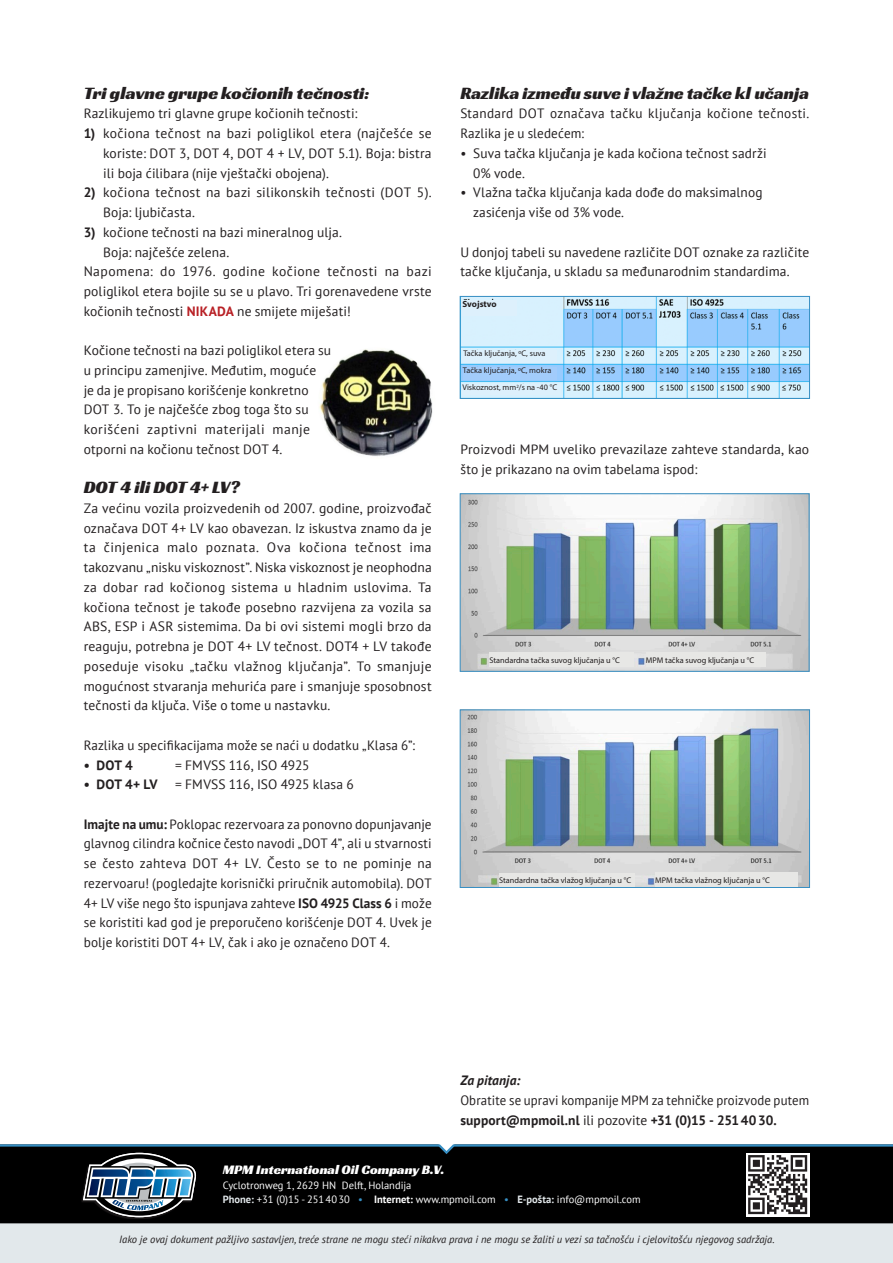
<style>
.page{position:relative;width:893px;height:1263px;background:#fff}
.page>*{position:absolute;margin:0;border:0;box-sizing:border-box;transform-origin:0 0}
.Subkopje{font:18px "Racing Sans One";color:#231f20}
.tekst{font:18px "Racing Sans One";color:#231f20}
.tekst-2{font:13.5px/19.6px "PT Sans";letter-spacing:.01em;color:#231f20}
.tekst-3{font:700 13.5px "PT Sans";letter-spacing:.01em;color:#231f20}
.tekst-4{font:13.5px "PT Sans";letter-spacing:.01em;color:#231f20;scale:.95 1}
.tekst-5{font:13.5px "PT Sans";letter-spacing:.03em;color:#231f20}
.t1{font:13.5px "Racing Sans One";color:#fff}
.tekst-6{font:13.5px "PT Sans";letter-spacing:.035em;color:#231f20}
.tekst-7{font:13.5px "PT Sans";letter-spacing:.04em;color:#231f20}
.tekst-8{font:italic 700 13.5px "PT Sans";letter-spacing:.01em;color:#231f20}
.t2{font:italic 10.5px "PT Sans";color:#231f20}
.t3{font:10.5px "PT Sans";color:#fff}
.t4{font:10.5px "PT Sans";color:#378fc3}
.t5{font:700 9px "Myriad Pro";color:#231f20}
.t6{font:8.25px "Myriad Pro";color:#231f20}
.t7{font:4.8px "Myriad Pro";color:#231f20}
.s1{font-weight:700;color:#b82025}
.s2{font-weight:700}
.s3{font-weight:400}
.s4{font-weight:700;color:#e2e8eb}
</style>
<div class="page">
<div style="left:0;top:1219px;width:893px;height:44px;background:#e2e8eb"></div>
<div style="left:0;top:1217px;width:893px;height:6px;background:#000"></div>
<div style="left:81px;top:1153px;width:115px;height:66px;background:#231f20;opacity:.75"></div>
<svg style="left:0;top:1144px;width:893px;height:73px;background:#14191c"></svg>
<img style="left:319px;top:349px;width:114px;height:107px">
<img style="left:462px;top:298px;width:346px;height:99px">
<div style="left:460px;top:296px;width:350px;height:103px;border:1px solid #378fc3"></div>
<img style="left:462px;top:495px;width:345px;height:175px">
<div style="left:460px;top:493px;width:349px;height:179px;border:1px solid #378fc3"></div>
<img style="left:462px;top:711px;width:346px;height:175px">
<div style="left:460px;top:709px;width:350px;height:179px;border:1px solid #378fc3"></div>
<div style="left:462px;top:300px;width:55px;height:15px;background:#ddf0fc"></div>
<div style="left:463px;top:350px;width:94px;height:12px;background:#ddf0fc"></div>
<div style="left:462px;top:384px;width:99px;height:11px;background:#ddf0fc"></div>
<div style="left:463px;top:367px;width:94px;height:12px;background:#a2ccfb"></div>
<div style="left:489px;top:653px;width:145px;height:14px;background:#e7e7e5"></div>
<div style="left:646px;top:653px;width:119px;height:14px;background:#e7e7e5"></div>
<div style="left:499px;top:873px;width:136px;height:14px;background:#e7e7e5"></div>
<div style="left:655px;top:872px;width:143px;height:14px;background:#e7e7e5"></div>
<p class="tekst" style="left:84px;top:81px;width:287px">Tri glavne grupe kočionih tečnosti:</p>
<p class="tekst-2" style="left:84px;top:104px;width:275px">Razlikujemo tri glavne grupe kočionih tečnosti:</p>
<p class="tekst-2" style="left:103px;top:123px;width:330px">kočiona tečnost na bazi poliglikol etera (najčešće se</p>
<p class="tekst-3" style="left:84px;top:124px;width:13px">1)</p>
<p class="tekst-3" style="left:84px;top:184px;width:13px">2)</p>
<p class="tekst-3" style="left:84px;top:223px;width:14px">)3</p>
<p class="tekst-2" style="left:103px;top:143px;width:330px">koriste: DOT 3, DOT 4, DOT 4 + LV, DOT 5.1 .) Boja: bistra ili boja ćilibara (nije vještački obojena .(</p>
<p class="tekst-2" style="left:103px;top:182px;width:330px">kočiona tečnost na bazi silikonskih tečnosti (DOT . (5</p>
<p class="tekst-2" style="left:103px;top:202px;width:93px">Boja: lјubičasta.</p>
<p class="tekst-2" style="left:103px;top:222px;width:240px">kočione tečnosti na bazi mineralnog ulјa.</p>
<p class="tekst-2" style="left:103px;top:242px;width:128px">Boja: najčešće zelena.</p>
<p class="tekst-5" style="left:272px;top:263px;width:49px">kočione</p>
<p class="tekst-6" style="left:327px;top:263px;width:52px">tečnosti</p>
<p class="tekst-2" style="left:183px;top:261px;width:34px">1976.</p>
<p class="tekst-2" style="left:84px;top:261px;width:350px">Napomena:<br>poliglikol etera bojile su se u plavo. Tri gorenavedene vrste kočionih tečnosti <span class="s1">NIKADA</span> ne smijete miješati!</p>
<p class="tekst-2" style="left:84px;top:340px;width:249px">Kočione tečnosti na bazi poliglikol etera su</p>
<p class="tekst-2" style="left:84px;top:360px;width:234px">u principu zamenјive. Međutim, moguće</p>
<p class="tekst-2" style="left:84px;top:380px;width:227px">je da je propisano korišćenje konkretno</p>
<p class="tekst-2" style="left:84px;top:399px;width:226px">DOT 3. To je najčešće zbog toga što su</p>
<p class="tekst-2" style="left:273px;top:419px;width:39px">manje</p>
<p class="tekst-2" style="left:223px;top:261px;width:44px">godine</p>
<p class="tekst-2" style="left:407px;top:261px;width:27px">bazi</p>
<p class="tekst-2" style="left:160px;top:261px;width:17px">do</p>
<p class="tekst-2" style="left:385px;top:261px;width:16px">na</p>
<p class="tekst-2" style="left:84px;top:419px;width:200px">korišćeni<br>otporni na kočionu tečnost DOT 4.</p>
<p class="Subkopje" style="left:84px;top:476px;width:158px">DOT 4 ili DOT 4+ LV?</p>
<p class="tekst-2" style="left:84px;top:498px;width:350px;text-align:right">Za većinu vozila proizvedenih od 2007. godine, proizvođač označava DOT 4+ LV kao obavezan. Iz iskustva znamo da je ima</p>
<p class="tekst-7" style="left:147px;top:421px;width:51px">zaptivni</p>
<p class="tekst-6" style="left:205px;top:421px;width:61px">materijali</p>
<p class="tekst-5" style="left:104px;top:539px;width:57px">činjenica</p>
<p class="tekst-6" style="left:299px;top:539px;width:49px">kočiona</p>
<p class="tekst-7" style="left:355px;top:539px;width:48px">tečnost</p>
<p class="tekst-2" style="left:267px;top:538px;width:26px">Ova</p>
<p class="tekst-2" style="left:167px;top:538px;width:32px">malo</p>
<p class="tekst-2" style="left:84px;top:538px;width:14px">ta</p>
<p class="tekst-2" style="left:84px;top:557px;width:349px">takozvanu „nisku viskoznost .” Niska viskoznost je neophodna</p>
<p class="tekst-2" style="left:418px;top:577px;width:15px">Ta</p>
<p class="tekst-7" style="left:206px;top:539px;width:55px">poznata.</p>
<p class="tekst-5" style="left:170px;top:578px;width:57px">kočionog</p>
<p class="tekst-2" style="left:231px;top:577px;width:48px">sistema</p>
<p class="tekst-2" style="left:298px;top:577px;width:51px">hladnim</p>
<p class="tekst-2" style="left:354px;top:577px;width:60px">uslovima.</p>
<p class="tekst-2" style="left:103px;top:577px;width:36px">dobar</p>
<p class="tekst-2" style="left:144px;top:577px;width:21px">rad</p>
<p class="tekst-2" style="left:84px;top:577px;width:15px">za</p>
<p class="tekst-2" style="left:84px;top:597px;width:350px">kočiona tečnost je takođe posebno razvijena za vozila sa</p>
<p class="tekst-2" style="left:84px;top:616px;width:350px">ABS, ESP i ASR sistemima. Da bi ovi sistemi mogli brzo da</p>
<p class="tekst-2" style="left:84px;top:636px;width:349px">reaguju, potrebna je DOT 4+ LV tečnost. DOT4 + LV takođe</p>
<p class="tekst-2" style="left:377px;top:656px;width:56px">smanjuje</p>
<p class="tekst-2" style="left:284px;top:577px;width:9px">u</p>
<p class="tekst-2" style="left:190px;top:656px;width:40px">„tačku</p>
<p class="tekst-5" style="left:234px;top:657px;width:50px">vlažnog</p>
<p class="tekst-2" style="left:288px;top:656px;width:64px">klјučanja .”</p>
<p class="tekst-2" style="left:84px;top:656px;width:350px">poseduje<br>mogućnost stvaranja mehurića pare i smanjuje sposobnost tečnosti da klјuča. Više o tome u nastavku.</p>
<p class="tekst-2" style="left:84px;top:735px;width:333px">Razlika u specifikacijama može se naći u dodatku „Klasa : “6</p>
<p class="tekst-2" style="left:175px;top:755px;width:136px">= FMVSS 116, ISO 4925</p>
<p class="tekst-2" style="left:145px;top:656px;width:40px">visoku</p>
<p class="tekst-2" style="left:357px;top:656px;width:16px">To</p>
<p class="tekst-3" style="left:96px;top:756px;width:38px">DOT 4</p>
<p class="tekst-3" style="left:84px;top:756px;width:8px">•</p>
<p class="tekst-3" style="left:96px;top:776px;width:63px">DOT 4+ LV</p>
<p class="tekst-2" style="left:175px;top:774px;width:180px">= FMVSS 116, ISO 4925 klasa 6</p>
<p class="tekst-3" style="left:84px;top:776px;width:8px">•</p>
<p class="tekst-2" style="left:84px;top:814px;width:350px;text-align:justify"><span class="s2">Imajte na umu:</span> Poklopac rezervoara za ponovno dopunjavanje glavnog cilindra kočnice često navodi „DOT , ”4 ali u stvarnosti se često zahteva DOT 4+ LV. Često se to ne pominje na rezervoaru! (pogledajte korisnički priručnik automobila .) DOT 4+ LV više nego što ispunjava zahteve <span class="s2">ISO 4925 Class 6</span> i može se koristiti kad god je preporučeno korišćenje DOT 4. Uvek je bolje koristiti DOT 4+ LV, čak i ako je označeno DOT 4.</p>
<p class="Subkopje" style="left:460px;top:81px;width:350px">Razlika između suve i vlažne tačke klјučanja</p>
<p class="tekst-2" style="left:460px;top:103px;width:350px">Standard DOT označava tačku klјučanja kočione tečnosti.<br>Razlika je u sledećem:</p>
<p class="tekst-2" style="left:473px;top:143px;width:295px">Suva tačka klјučanja je kada kočiona tečnost sadrži</p>
<p class="tekst-2" style="left:460px;top:143px;width:8px">•</p>
<p class="tekst-2" style="left:473px;top:163px;width:53px">0% vode.</p>
<p class="tekst-2" style="left:473px;top:182px;width:291px">Vlažna tačka klјučanja kada dođe do maksimalnog</p>
<p class="tekst-2" style="left:460px;top:182px;width:8px">•</p>
<p class="tekst-2" style="left:473px;top:202px;width:152px">zasićenja više od 3% vode.</p>
<p class="tekst-2" style="left:460px;top:242px;width:350px">U donjoj tabeli su navedene različite DOT oznake za različite tačke klјučanja u, skladu sa međunarodnim standardima.</p>
<p class="t5" style="left:462px;top:298px;width:36px">Svojstvo</p>
<p class="t6" style="left:463px;top:348px;width:84px">Tačka klјučanja ºC, , suva</p>
<p class="t7" style="left:516px;top:383px;width:4px">2</p>
<p class="t6" style="left:462px;top:382px;width:96px">Viskoznost, mm s/ na -40 C°</p>
<p class="t6" style="left:463px;top:365px;width:90px">Tačka klјučanja ºC, , mokra</p>
<p class="tekst-2" style="left:460px;top:439px;width:350px">Proizvodi MPM uveliko prevazilaze zahteve standarda, kao što je prikazano na ovim tabelama ispod:</p>
<p class="t6" style="left:489px;top:655px;width:132px">Standardna tačka suvog klјučanja C°u</p>
<p class="t6" style="left:646px;top:655px;width:110px">MPM tačka suvog klјučanja C°u</p>
<p class="t6" style="left:499px;top:875px;width:134px">Standardna tačka vlažog ključanja C°u</p>
<p class="t6" style="left:655px;top:875px;width:116px">MPM tačka vlažnog klјučanja C°u</p>
<p class="t1" style="left:223px;top:1160px;width:223px">MPM International Oil Company B .V.</p>
<p class="t3" style="left:342px;top:1178px;width:71px">Delft, Holandija</p>
<p class="t3" style="left:223px;top:1178px;width:115px">Cyclotronweg 1, 2629 HN</p>
<p class="tekst-8" style="left:460px;top:1072px;width:61px">Za pitanja:</p>
<p class="tekst-4" style="left:460px;top:1091px;width:369px">Obratite se upravi kompanije MPM za tehničke proizvode putem</p>
<p class="tekst-3" style="left:460px;top:1111px;width:318px">support@mpmoil.nl <span class="s3">ili pozovite</span> +31 (0) 15 - 2514030.</p>
<p class="t3" style="left:223px;top:1192px;width:129px"><span class="s4">Phone:</span> +31 )0( 15 - 2514030</p>
<p class="t4" style="left:358px;top:1192px;width:6px">•</p>
<p class="t3" style="left:374px;top:1192px;width:123px"><span class="s2">Internet:</span> www.mpmoil.com</p>
<p class="t4" style="left:504px;top:1192px;width:6px">•</p>
<p class="t3" style="left:517px;top:1192px;width:125px"><span class="s4">-E pošta:</span> info@mpmoil.com</p>
<p class="t2" style="left:119px;top:1233px;width:657px">Iako je ovaj dokument pažljivo sastavlјen, treće strane ne mogu steći nikakva prava i ne mogu se žaliti u vezi sa tačnošću i cjelovitošću njegovog sadržaja.</p>
</div>
